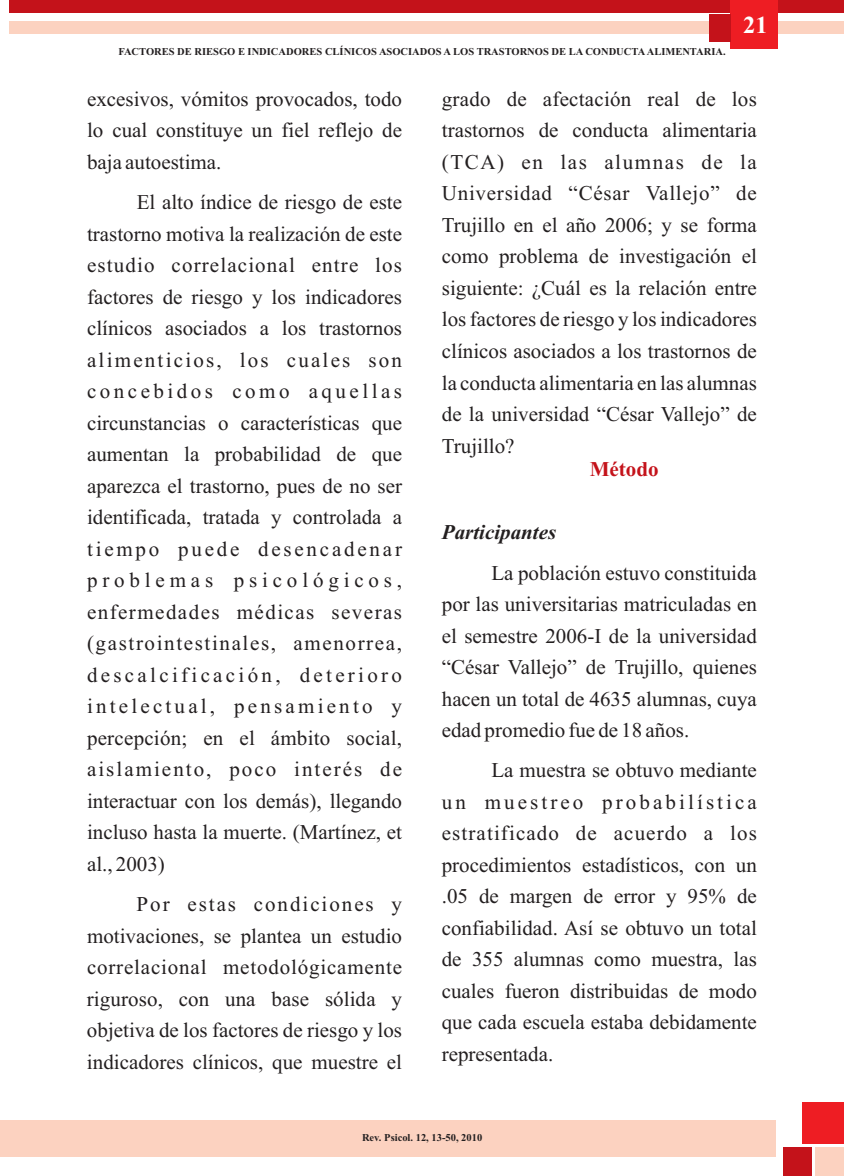
<style>
.page{position:relative;width:844px;height:1176px;background:#fff}
.page>*{position:absolute;margin:0;border:0;box-sizing:border-box;transform-origin:0 0}
.t1{font:700 24.5px "Times New Roman";color:#fff}
.t2{font:21px/31.5px "Times New Roman";color:#231f20;text-align:justify}
.t3{font:italic 700 21px "Times New Roman";color:#231f20}
.t4{font:700 21px "Times New Roman";color:#c4121a}
.t5{font:700 10.5px "Times New Roman";color:#231f20}
</style>
<div class="page">
<div style="left:0;top:1120px;width:775px;height:37px;background:#fcd2c0"></div>
<div style="left:815px;top:1147px;width:28px;height:29px;background:#fcd2c0"></div>
<div style="left:802px;top:1101px;width:41px;height:42px;background:#ee1d23"></div>
<div style="left:783px;top:1147px;width:28px;height:29px;background:#c4121a"></div>
<div style="left:10px;top:0;width:833px;height:13px;background:#c4121a"></div>
<div style="left:10px;top:21px;width:833px;height:13px;background:#fcd2c0"></div>
<div style="left:730px;top:0;width:48px;height:49px;background:#ee1d23"></div>
<div style="left:708px;top:15px;width:22px;height:27px;background:#c4121a"></div>
<p class="t5" style="left:118px;top:48px;width:608px">FACTORES DE RIESGO E INDICADORES CLÍNICOS ASOCIADOS A LOS TRASTORNOS DE LA CONDUCTAALIMENTARIA.</p>
<p class="t1" style="left:743px;top:16px;width:26px">21</p>
<p class="t2" style="left:87px;top:85px;width:316px">excesivos, vómitos provocados, todo lo cual constituye un fiel reflejo de baja autoestima.</p>
<p class="t2" style="left:87px;top:188px;width:316px;text-indent:50px">El alto índice de riesgo de este trastorno motiva la realización de este estudio correlacional entre los factores de riesgo y los indicadores clínicos asociados a los trastornos alimenticios, los cuales son concebidos como aquellas circunstancias o características que aumentan la probabilidad de que aparezca el trastorno, pues de no ser identificada, tratada y controlada a tiempo puede desencadenar problemas psicológicos, enfermedades médicas severas (gastrointestinales, amenorrea, descalcificación, deterioro intelectual, pensamiento y percepción; en el ámbito social, aislamiento, poco interés de interactuar con los demás), llegando incluso hasta la muerte. (Martínez, et al., 2003)</p>
<p class="t2" style="left:87px;top:890px;width:316px;text-indent:50px">Por estas condiciones y motivaciones, se plantea un estudio correlacional metodológicamente riguroso, con una base sólida y objetiva de los factores de riesgo y los indicadores clínicos, que muestre el</p>
<p class="t2" style="left:441px;top:85px;width:316px">grado de afectación real de los trastornos de conducta alimentaria (TCA) en las alumnas de la Universidad “César Vallejo” de Trujillo en el año 2006; y se forma como problema de investigación el siguiente: ¿Cuál es la relación entre los factores de riesgo y los indicadores clínicos asociados a los trastornos de la conducta alimentaria en las alumnas de la universidad “César Vallejo” de Trujillo?</p>
<p class="t4" style="left:589px;top:461px;width:70px">Método</p>
<p class="t3" style="left:441px;top:525px;width:116px">Participantes</p>
<p class="t2" style="left:441px;top:559px;width:316px;text-indent:50px">La población estuvo constituida por las universitarias matriculadas en el semestre 2006-I de la universidad “César Vallejo” de Trujillo, quienes hacen un total de 4635 alumnas, cuya edad promedio fue de 18 años.</p>
<p class="t2" style="left:441px;top:756px;width:316px;text-indent:50px">La muestra se obtuvo mediante un muestreo probabilística estratificado de acuerdo a los procedimientos estadísticos, con un .05 de margen de error y 95% de confiabilidad. Así se obtuvo un total de 355 alumnas como muestra, las cuales fueron distribuidas de modo que cada escuela estaba debidamente representada.</p>
<p class="t5" style="left:362px;top:1134px;width:122px">Rev. Psicol. 12, 13-50, 2010</p>
</div>
